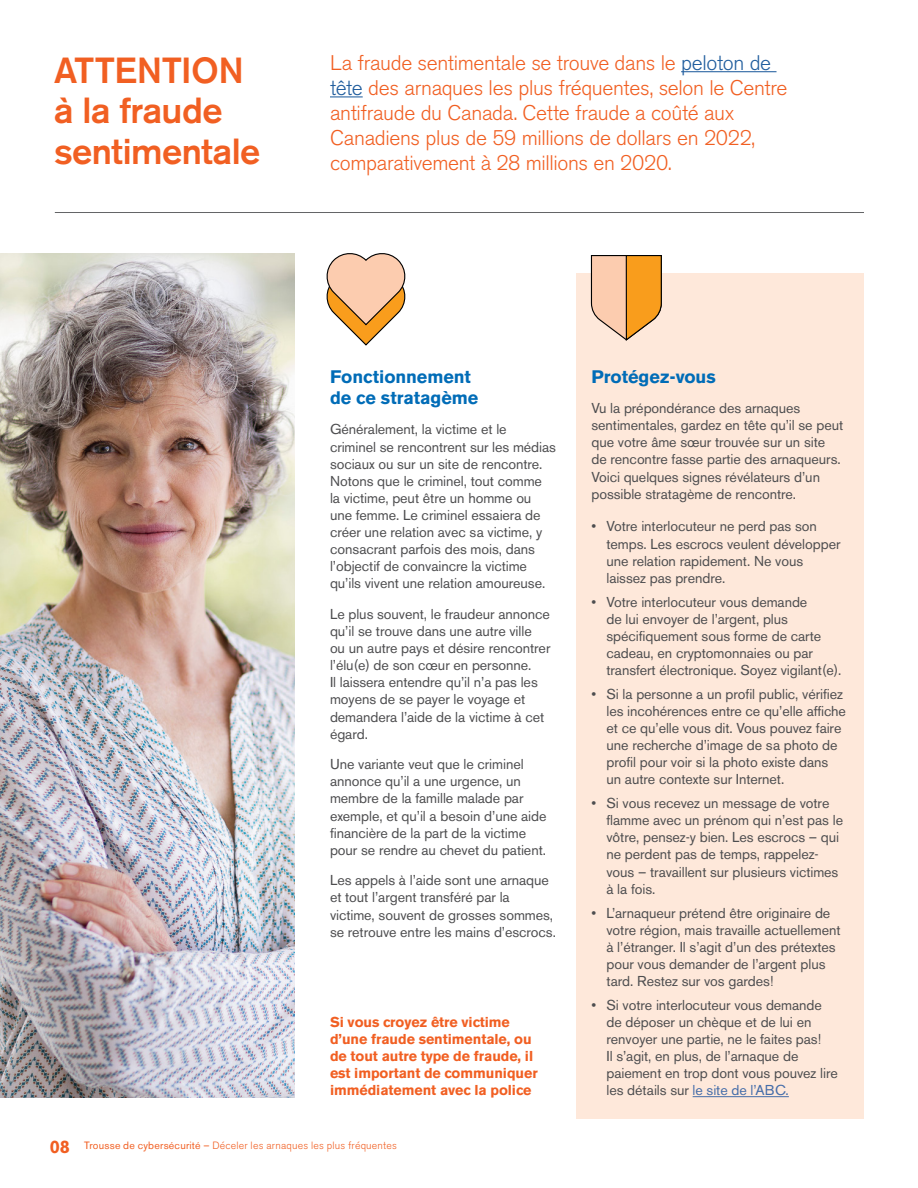
<style>
.page{position:relative;width:918px;height:1188px;background:#fff}
.page>*{position:absolute;margin:0;border:0;box-sizing:border-box;transform-origin:0 0}
.t1{font:500 36px/40.5px "Akzidenz Grotesk BE";letter-spacing:-.015em;color:#f15f22}
.t2{font:300 21px/25.2px "Akzidenz Grotesk BE";letter-spacing:-.015em;color:#f15f22}
.t3{font:700 18px/21px "Akzidenz Grotesk BE";letter-spacing:-.005em;color:#006cb7}
.t4{font:14.25px/17.1px "Akzidenz Grotesk BE";letter-spacing:-.005em;color:#4d4d4f}
.t5{font:700 14.25px/17.1px "Akzidenz Grotesk BE";letter-spacing:-.005em;color:#f15f22}
.t6{font:300 10.5px "Akzidenz Grotesk BE";letter-spacing:.02em;color:#f15f22}
.s1{color:#215e9e}
.s2{font-weight:700;font-size:18px}
.s3{font-weight:400}
.s4{color:#456da9}
</style>
<div class="page">
<div style="left:576px;top:274px;width:288px;height:845px;background:#fee8da"></div>
<hr style="left:55px;top:212px;width:809px;height:1px;background:#636466">
<hr style="left:681px;top:71px;width:96px;height:1px;background:#215e9e">
<hr style="left:330px;top:96px;width:33px;height:1px;background:#215e9e">
<hr style="left:693px;top:1096px;width:96px;height:1px;background:#456da9">
<svg style="left:326px;top:253px;width:80px;height:93px"></svg>
<svg style="left:590px;top:255px;width:72px;height:86px"></svg>
<img style="left:0;top:253px;width:295px;height:844px">
<h1 class="t1" style="left:54px;top:49px;width:208px">ATTENTION à la fraude sentimentale</h1>
<p class="t2" style="left:330px;top:50px;width:459px">La fraude sentimentale se trouve dans le <span class="s1">peloton de tête</span> des arnaques les plus fréquentes, selon le Centre antifraude du Canada. Cette fraude a coûté aux Canadiens plus de 59 millions de dollars en 2022, comparativement à 28 millions en 2020.</p>
<p class="t3" style="left:330px;top:366px;width:150px">Fonctionnement de ce stratagème</p>
<p class="t4" style="left:330px;top:421px;width:227px">Généralement, la victime et le criminel se rencontrent sur les médias sociaux ou sur un site de rencontre.<br>Notons que le criminel, tout comme<br>la victime, peut être un homme ou une femme. Le criminel essaiera de créer une relation avec sa victime, y consacrant parfois des mois, dans l’objectif de convaincre la victime qu’ils vivent une relation amoureuse.</p>
<p class="t4" style="left:330px;top:605px;width:222px">Le plus souvent, le fraudeur annonce qu’il se trouve dans une autre ville<br>ou un autre pays et désire rencontrer l’élu(e) de son cœur en personne.<br>Il laissera entendre qu’il n’a pas les moyens de se payer le voyage et demandera l’aide de la victime à cet égard.</p>
<p class="t4" style="left:330px;top:756px;width:218px">Une variante veut que le criminel annonce qu’il a une urgence, un membre de la famille malade par exemple, et qu’il a besoin d’une aide financière de la part de la victime pour se rendre au chevet du patient.</p>
<p class="t4" style="left:330px;top:872px;width:228px">Les appels à l’aide sont une arnaque et tout l’argent transféré par la victime, souvent de grosses sommes, se retrouve entre les mains d’escrocs.</p>
<p class="t5" style="left:330px;top:1013px;width:209px">Si vous croyez être victime d’une fraude sentimentale, ou de tout autre type de fraude, il est important de communiquer immédiatement avec la police</p>
<p class="t6" style="left:50px;top:1139px;width:349px"><span class="s2">08</span> <span class="s3">Trousse de cybersécurité –</span> Déceler les arnaques les plus fréquentes</p>
<p class="t3" style="left:591px;top:366px;width:126px">Protégez-vous</p>
<p class="t4" style="left:591px;top:400px;width:253px">Vu la prépondérance des arnaques sentimentales, gardez en tête qu’il se peut que votre âme sœur trouvée sur un site de rencontre fasse partie des arnaqueurs.<br>Voici quelques signes révélateurs d’un possible stratagème de rencontre.</p>
<p class="t4" style="left:606px;top:518px;width:236px;text-indent:-15px">• Votre interlocuteur ne perd pas son temps. Les escrocs veulent développer une relation rapidement. Ne vous laissez pas prendre.</p>
<p class="t4" style="left:606px;top:593px;width:236px;text-indent:-15px">• Votre interlocuteur vous demande<br>de lui envoyer de l’argent, plus spécifiquement sous forme de carte cadeau, en cryptomonnaies ou par transfert électronique. Soyez vigilant(e).</p>
<p class="t4" style="left:606px;top:685px;width:241px;text-indent:-15px">• Si la personne a un profil public, vérifiez les incohérences entre ce qu’elle affiche et ce qu’elle vous dit. Vous pouvez faire une recherche d’image de sa photo de profil pour voir si la photo existe dans un autre contexte sur Internet.</p>
<p class="t4" style="left:606px;top:795px;width:238px;text-indent:-15px">• Si vous recevez un message de votre flamme avec un prénom qui n’est pas le vôtre, pensez-y bien. Les escrocs – qui ne perdent pas de temps, rappelez&shy;vous – travaillent sur plusieurs victimes à la fois.</p>
<p class="t4" style="left:606px;top:904px;width:236px;text-indent:-15px">• L’arnaqueur prétend être originaire de votre région, mais travaille actuellement à l’étranger. Il s’agit d’un des prétextes pour vous demander de l’argent plus tard. Restez sur vos gardes!</p>
<p class="t4" style="left:606px;top:996px;width:233px;text-indent:-15px">• Si votre interlocuteur vous demande de déposer un chèque et de lui en renvoyer une partie, ne le faites pas!<br>Il s’agit, en plus, de l’arnaque de paiement en trop dont vous pouvez lire les détails sur <span class="s4">le site de l’ABC.</span></p>
</div>
